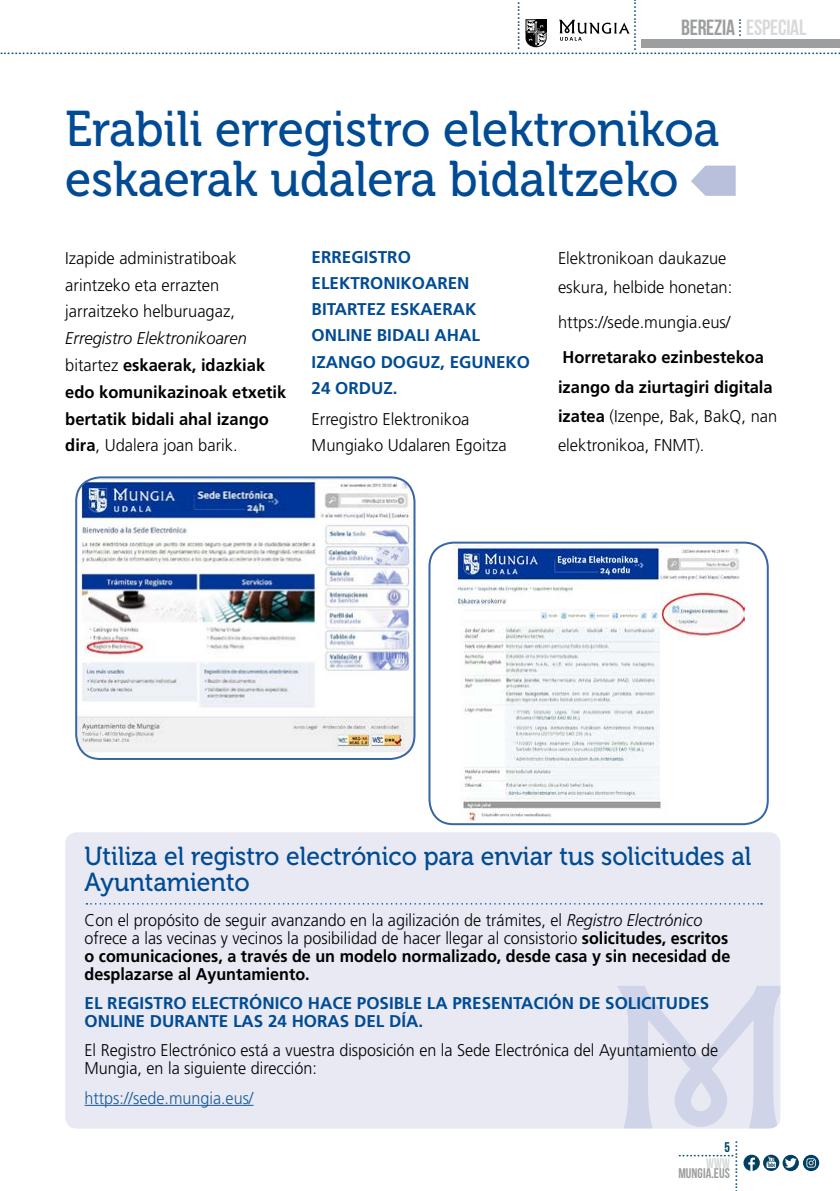
<style>
.page{position:relative;width:840px;height:1191px;background:#fff}
.page>*{position:absolute;margin:0;border:0;box-sizing:border-box;transform-origin:0 0}
.t1{font:50px/50px "Museo 500";color:#004b93;scale:.95 1}
.t2{font:26px/26px "Museo 500";color:#004b93;scale:.95 1}
.t3{font:22px "Bebas Neue";letter-spacing:-.01em;color:#d9dadb}
.t4{font:300 17px/18px "Frutiger";color:#000;scale:.95 1}
.t5{font:700 17px/26.8px "Frutiger";color:#000}
.t6{font:300 17px/26.8px "Frutiger";color:#000}
.t7{font:700 17px/26px "Frutiger LT Std";color:#004b93}
.t8{font:300 17px "Frutiger";color:#165b9a;scale:.95 1}
.t9{font:14px "Bebas Neue";color:#9c9e9f}
.t10{font:14px "Bebas Neue";color:#d9dadb}
.t11{font:14px "Bebas Neue";color:#003f60}
.t12{font:12px "Arial Rounded MT Bold";color:#00476b}
.s1{color:#9c9e9f}
.s2{font-weight:300;font-style:italic}
.s3{font-weight:300}
.s4{font-style:italic}
.s5{font-weight:700}
</style>
<div class="page">
<div style="left:640px;top:39px;width:199px;height:9px;background:#9c9e9f"></div>
<svg style="left:525px;top:19px;width:21px;height:28px"></svg>
<svg style="left:743px;top:1154px;width:75px;height:17px"></svg>
<svg style="left:691px;top:166px;width:44px;height:30px"></svg>
<div style="left:65px;top:832px;width:715px;height:296px;background:#e8e9f3;border-radius:11px"></div>
<svg style="left:617px;top:986px;width:163px;height:142px"></svg>
<hr style="left:84px;top:1105px;width:169px;height:1px;background:#165b9a">
<svg style="left:86px;top:903px;width:675px;height:1px"></svg>
<img style="left:76px;top:479px;width:338px;height:278px">
<div style="left:75px;top:476px;width:340px;height:284px;border:2px solid #3666a5;border-radius:24px"></div>
<img style="left:453px;top:544px;width:291px;height:278px">
<div style="left:428px;top:541px;width:340px;height:284px;border:2px solid #3666a5;border-radius:24px"></div>
<svg style="left:559px;top:19px;width:71px;height:22px"></svg>
<p class="t12" style="left:729px;top:37px;width:20px;rotate:-90deg">.....</p>
<p class="t3" style="left:680px;top:15px;width:127px"><span class="s1">BEREZIA</span> ESPECIAL</p>
<p class="t12" style="left:-1px;top:42px;width:843px">................................................................................................................................................................................................................................</p>
<h1 class="t1" style="left:65px;top:104px;width:689px">Erabili erregistro elektronikoa eskaerak udalera bidaltzeko</h1>
<p class="t6" style="left:65px;top:244px;width:173px">Izapide administratiboak arintzeko eta errazten jarraitzeko helburuagaz,</p>
<p class="t5" style="left:65px;top:325px;width:222px"><span class="s2">Erregistro Elektronikoaren </span><span class="s3">bitartez</span> eskaerak, idazkiak edo komunikazinoak etxetik bertatik bidali ahal izango dira<span class="s3">, Udalera joan barik.</span></p>
<p class="t7" style="left:311px;top:244px;width:220px">ERREGISTRO<br>ELEKTRONIKOAREN<br>BITARTEZ ESKAERAK<br>ONLINE BIDALI AHAL<br>IZANGO DOGUZ, EGUNEKO<br>24 ORDUZ.</p>
<p class="t6" style="left:311px;top:406px;width:196px;line-height:26px">Erregistro Elektronikoa<br>Mungiako Udalaren Egoitza</p>
<p class="t6" style="left:557px;top:243px;width:176px;line-height:29.4px">Elektronikoan daukazue eskura, helbide honetan:</p>
<p class="t6" style="left:557px;top:309px;width:174px">https://sede.mungia.eus/</p>
<p class="t5" style="left:557px;top:342px;width:221px;line-height:29.4px">Horretarako ezinbestekoa izango da ziurtagiri digitala izatea <span class="s3">(Izenpe, Bak, BakQ, nan elektronikoa, FNMT).</span></p>
<h2 class="t2" style="left:84px;top:843px;width:703px">Utiliza el registro electrónico para enviar tus solicitudes al<br>Ayuntamiento</h2>
<p class="t4" style="left:84px;top:910px;width:681px">Con el propósito de seguir avanzando en la agilización de trámites, el <span class="s4">Registro Electrónico </span>ofrece a las vecinas y vecinos la posibilidad de hacer llegar al consistorio <span class="s5">solicitudes, escritos o comunicaciones, a través de un modelo normalizado, desde casa y sin necesidad de desplazarse al Ayuntamiento.</span></p>
<p class="t7" style="left:84px;top:994px;width:626px;line-height:18px">EL REGISTRO ELECTRÓNICO HACE POSIBLE LA PRESENTACIÓN DE SOLICITUDES<br>ONLINE DURANTE LAS 24 HORAS DEL DÍA.</p>
<p class="t4" style="left:84px;top:1041px;width:668px">El Registro Electrónico está a vuestra disposición en la Sede Electrónica del Ayuntamiento de<br>Mungia, en la siguiente dirección:</p>
<p class="t8" style="left:84px;top:1088px;width:179px">https://sede.mungia.eus/</p>
<p class="t12" style="left:725px;top:1189px;width:50px;rotate:-90deg">.............</p>
<p class="t11" style="left:724px;top:1139px;width:7px">5</p>
<p class="t10" style="left:706px;top:1155px;width:25px">WWW</p>
<p class="t9" style="left:678px;top:1165px;width:53px">MUNGIA.EUS</p>
<p class="t12" style="left:734px;top:1166px;width:58px;rotate:-180deg">...............</p>
</div>
